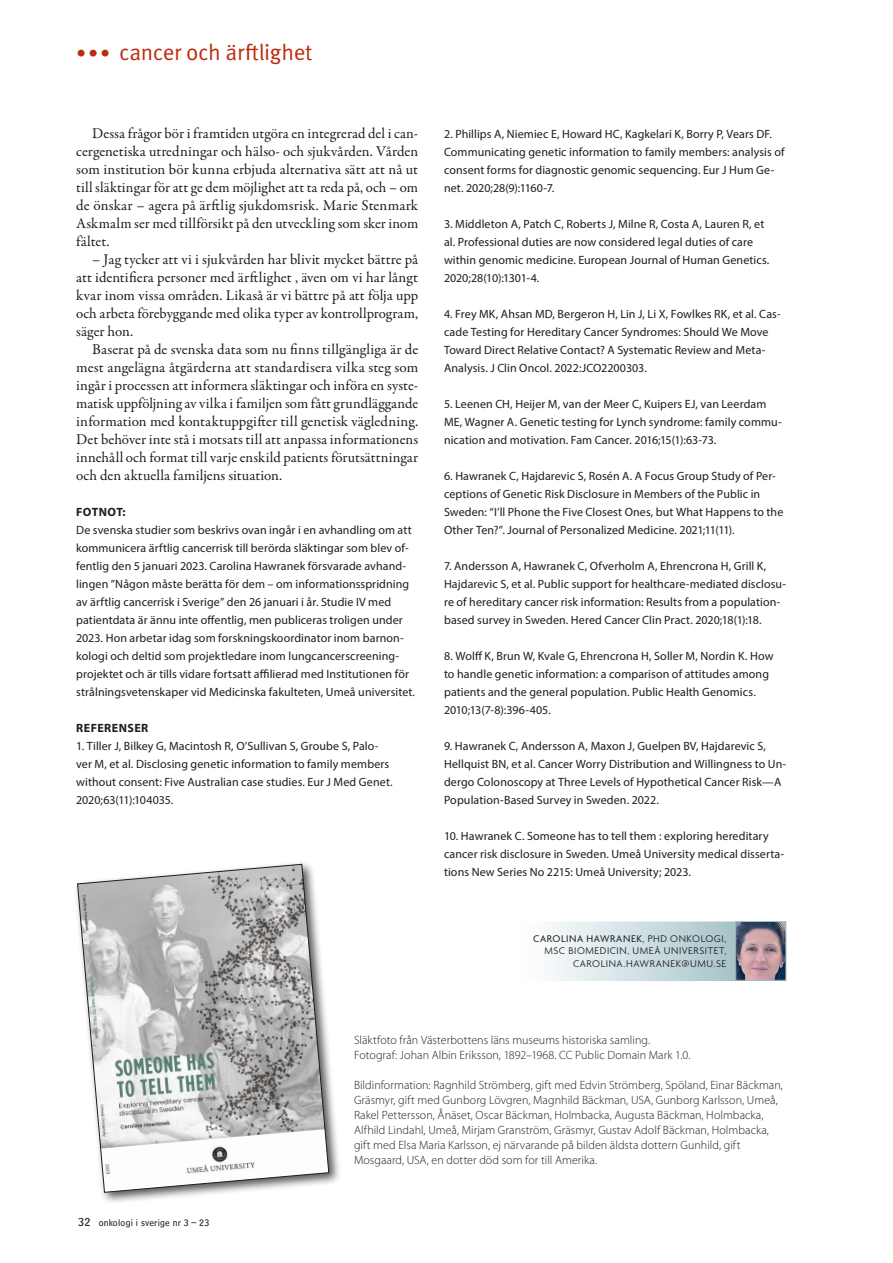
<style>
.page{position:relative;width:893px;height:1263px;background:#fff}
.page>*{position:absolute;margin:0;border:0;box-sizing:border-box;transform-origin:0 0}
.t1{font:22.5px "Meta Pro Norm";letter-spacing:-.02em;color:#bc2b0b}
.t2{font:15px/18px "Garamond Premr Pro";letter-spacing:.005em;color:#1d1d1b;text-align:justify}
.t3{font:12px/18px "Myriad Pro";letter-spacing:.01em;color:#1d1d1b}
.t4{font:300 12px/15px "Myriad Pro";letter-spacing:.005em;color:#1d1d1b}
.t5{font:700 12px "Myriad Pro";letter-spacing:.035em;color:#1d1d1b}
.t6{font:300 10.5px/12.6px "Agenda One";letter-spacing:.05em;color:#1d1d1b;text-align:right}
.t7{font:9.75px "Bell Centennial Std Sub Capt";letter-spacing:.02em;color:#1d1d1b}
.s1{font-size:19.5px}
.s2{font-weight:400}
.s3{font-size:12px}
</style>
<div class="page">
<div style="left:512px;top:922px;width:223px;height:58px;background:linear-gradient(to right,#fff,#a8c5cb)"></div>
<div style="left:512px;top:921px;width:224px;height:60px;border:2px solid #fff"></div>
<img style="left:737px;top:923px;width:47px;height:56px">
<div style="left:735px;top:921px;width:51px;height:60px;border:1px solid #a4c2c8"></div>
<div style="left:73px;top:860px;width:268px;height:345px;background:#1d1d1b;opacity:.75"></div>
<svg style="left:77px;top:864px;width:252px;height:329px"></svg>
<h1 class="t1" style="left:76px;top:35px;width:238px"><span class="s1">•••</span> cancer och ärftlighet</h1>
<p class="t2" style="left:76px;top:125px;width:344px;text-indent:16px">Dessa frågor bör i framtiden utgöra en integrerad del i can&shy;cergenetiska utredningar och hälso- och sjukvården. Vården som institution bör kunna erbjuda alternativa sätt att nå ut till släktingar för att ge dem möjlighet att ta reda på, och – om de önskar – agera på ärftlig sjukdomsrisk. Marie Stenmark Askmalm ser med tillförsikt på den utveckling som sker inom fältet.</p>
<p class="t2" style="left:76px;top:251px;width:344px;text-indent:16px">– Jag tycker att vi i sjukvården har blivit mycket bättre på att identifiera personer med ärftlighet , även om vi har långt kvar inom vissa områden. Likaså är vi bättre på att följa upp och arbeta förebyggande med olika typer av kontrollprogram, säger hon.</p>
<p class="t2" style="left:76px;top:341px;width:344px;text-indent:16px">Baserat på de svenska data som nu finns tillgängliga är de mest angelägna åtgärderna att standardisera vilka steg som ingår i processen att informera släktingar och införa en syste&shy;matisk uppföljning av vilka i familjen som fått grundläggande information med kontaktuppgifter till genetisk vägledning.<br>Det behöver inte stå i motsats till att anpassa informationens innehåll och format till varje enskild patients förutsättningar och den aktuella familjens situation.</p>
<p class="t5" style="left:76px;top:504px;width:51px">FOTNOT:</p>
<p class="t3" style="left:76px;top:521px;width:340px">De svenska studier som beskrivs ovan ingår i en avhandling om att kommunicera ärftlig cancerrisk till berörda släktingar som blev of&shy;fentlig den 5 januari 2023. Carolina Hawranek försvarade avhand&shy;lingen ”Någon måste berätta för dem – om informationsspridning av ärftlig cancerrisk i Sverige” den 26 januari i år. Studie IV med patientdata är ännu inte offentlig, men publiceras troligen under 2023. Hon arbetar idag som forskningskoordinator inom barnon&shy;kologi och deltid som projektledare inom lungcancerscreening&shy;projektet och är tills vidare fortsatt affilierad med Institutionen för strålningsvetenskaper vid Medicinska fakulteten, Umeå universitet.</p>
<p class="t5" style="left:76px;top:720px;width:74px">REFERENSER</p>
<p class="t3" style="left:76px;top:737px;width:318px">1. Tiller J, Bilkey G, Macintosh R, O’Sullivan S, Groube S, Palo&shy;ver M, et al. Disclosing genetic information to family members without consent: Five Australian case studies. Eur J Med Genet.<br>2020;63(11):104035.</p>
<p class="t3" style="left:444px;top:125px;width:342px">2. Phillips A, Niemiec E, Howard HC, Kagkelari K, Borry P, Vears DF.<br>Communicating genetic information to family members: analysis of consent forms for diagnostic genomic sequencing. Eur J Hum Ge&shy;net. 2020;28(9):1160-7.</p>
<p class="t3" style="left:444px;top:215px;width:327px">3. Middleton A, Patch C, Roberts J, Milne R, Costa A, Lauren R, et al. Professional duties are now considered legal duties of care within genomic medicine. European Journal of Human Genetics.<br>2020;28(10):1301-4.</p>
<p class="t3" style="left:444px;top:305px;width:338px">4. Frey MK, Ahsan MD, Bergeron H, Lin J, Li X, Fowlkes RK, et al. Cas&shy;cade Testing for Hereditary Cancer Syndromes: Should We Move Toward Direct Relative Contact? A Systematic Review and Meta-Analysis. J Clin Oncol. 2022:JCO2200303.</p>
<p class="t3" style="left:444px;top:395px;width:339px">5. Leenen CH, Heijer M, van der Meer C, Kuipers EJ, van Leerdam<br>ME, Wagner A. Genetic testing for Lynch syndrome: family commu&shy;nication and motivation. Fam Cancer. 2016;15(1):63-73.</p>
<p class="t3" style="left:444px;top:467px;width:341px">6. Hawranek C, Hajdarevic S, Rosén A. A Focus Group Study of Per&shy;ceptions of Genetic Risk Disclosure in Members of the Public in Sweden: “I’ll Phone the Five Closest Ones, but What Happens to the Other Ten?”. Journal of Personalized Medicine. 2021;11(11).</p>
<p class="t3" style="left:444px;top:557px;width:344px">7. Andersson A, Hawranek C, Ofverholm A, Ehrencrona H, Grill K, Hajdarevic S, et al. Public support for healthcare-mediated disclosu&shy;re of hereditary cancer risk information: Results from a population&shy;based survey in Sweden. Hered Cancer Clin Pract. 2020;18(1):18.</p>
<p class="t3" style="left:444px;top:647px;width:331px">8. Wolff K, Brun W, Kvale G, Ehrencrona H, Soller M, Nordin K. How to handle genetic information: a comparison of attitudes among patients and the general population. Public Health Genomics.<br>2010;13(7-8):396-405.</p>
<p class="t3" style="left:444px;top:737px;width:344px">9. Hawranek C, Andersson A, Maxon J, Guelpen BV, Hajdarevic S, Hellquist BN, et al. Cancer Worry Distribution and Willingness to Un&shy;dergo Colonoscopy at Three Levels of Hypothetical Cancer Risk—A Population-Based Survey in Sweden. 2022.</p>
<p class="t3" style="left:444px;top:827px;width:342px">10. Hawranek C. Someone has to tell them : exploring hereditary cancer risk disclosure in Sweden. Umeå University medical disserta&shy;tions New Series No 2215: Umeå University; 2023.</p>
<p class="t6" style="left:533px;top:932px;width:195px"><span class="s2">CAROLINA HAWRANEK</span>, PHD ONKOLOGI,<br>MSC BIOMEDICIN, UMEÅ UNIVERSITET,<br>CAROLINA.HAWRANEK@UMU.SE</p>
<p class="t7" style="left:78px;top:1217px;width:132px"><span class="s3">32</span> onkologi i sverige nr 3 – 23</p>
<p class="t4" style="left:354px;top:1032px;width:338px">Släktfoto från Västerbottens läns museums historiska samling.<br>Fotograf: Johan Albin Eriksson, 1892–1968. CC Public Domain Mark 1.0.</p>
<p class="t4" style="left:354px;top:1077px;width:430px">Bildinformation: Ragnhild Strömberg, gift med Edvin Strömberg, Spöland, Einar Bäckman, Gräsmyr, gift med Gunborg Lövgren, Magnhild Bäckman, USA, Gunborg Karlsson, Umeå, Rakel Pettersson, Ånäset, Oscar Bäckman, Holmbacka, Augusta Bäckman, Holmbacka, Alfhild Lindahl, Umeå, Mirjam Granström, Gräsmyr, Gustav Adolf Bäckman, Holmbacka, gift med Elsa Maria Karlsson, ej närvarande på bilden äldsta dottern Gunhild, gift Mosgaard, USA, en dotter död som for till Amerika.</p>
</div>
